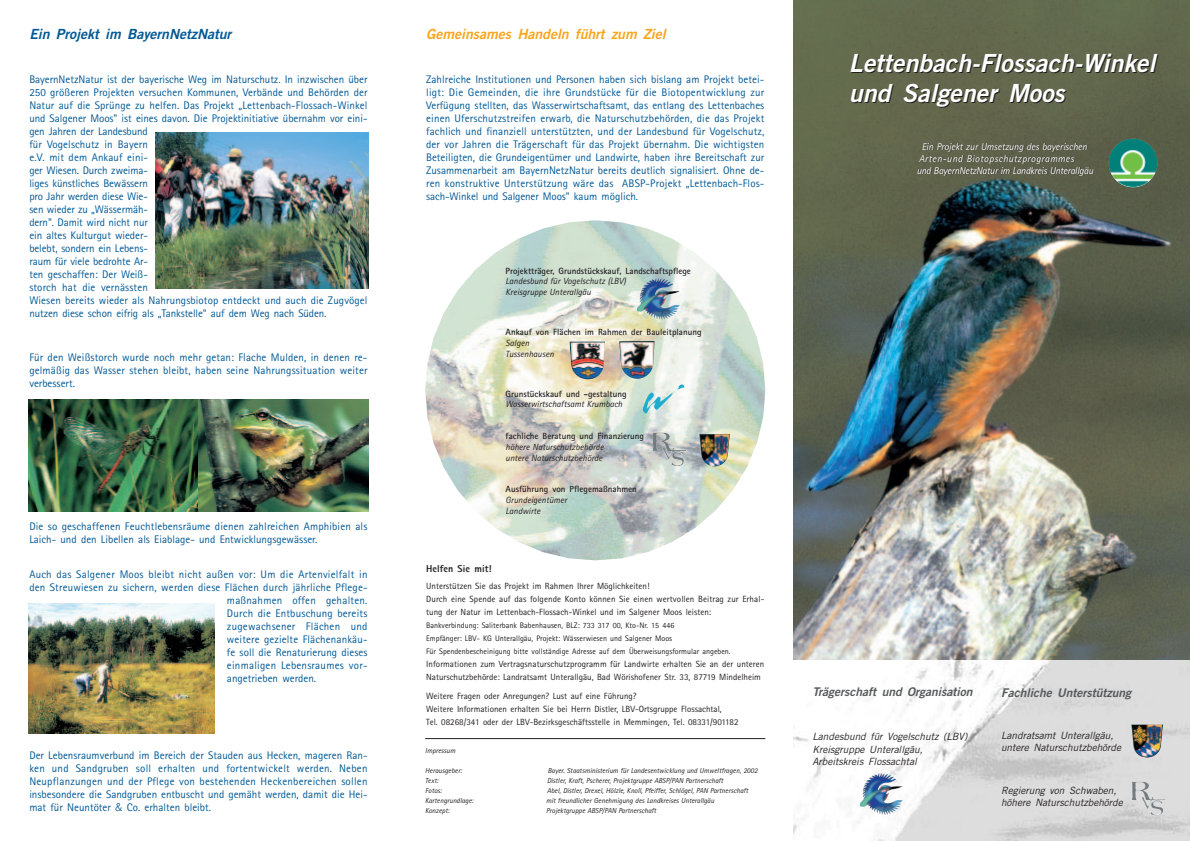
<style>
.page{position:relative;width:1190px;height:841px;background:#fff}
.page>*{position:absolute;margin:0;border:0;box-sizing:border-box;transform-origin:0 0}
.t1{font:italic 25px/30px "Trade Gothic Bold Two";color:#fff}
.t2{font:italic 14px "Trade Gothic Bold Two";color:#f9a51b}
.t3{font:italic 14px "Trade Gothic Bold Two";color:#005996}
.t4{font:italic 12px "Trade Gothic Bold Two";color:#57585a}
.t5{font:11px/13px "Rotis Sans Serif";letter-spacing:.01em;color:#005996;text-align:justify}
.t6{font:italic 10px/12px "Trade Gothic";color:#231f20}
.t7{font:italic 10px/12px "Rotis Sans Serif";letter-spacing:-.01em;color:#fff}
.t8{font:800 10px "Rotis Sans Serif";color:#231f20}
.t9{font:9px/13px "Rotis Sans Serif";color:#231f20}
.t10{font:700 9px "Rotis Sans Serif";color:#231f20}
.t11{font:italic 9px/10.8px "Rotis Sans Serif";color:#231f20}
.t12{font:8px/13px "Rotis Sans Serif";color:#231f20}
.t13{font:italic 7.2px "Rotis Sans Serif";color:#231f20}
.s1{font-family:"Trade Gothic";font-weight:300}
</style>
<div class="page">
<img style="left:794px;top:0;width:396px;height:660px">
<img style="left:794px;top:660px;width:396px;height:181px">
<img style="left:425px;top:220px;width:340px;height:340px">
<hr style="left:425px;top:738px;width:340px;height:1px;background:#231f20">
<img style="left:28px;top:604px;width:187px;height:130px">
<img style="left:1132px;top:139px;width:25px;height:33px">
<img style="left:156px;top:133px;width:212px;height:155px">
<img style="left:28px;top:399px;width:170px;height:112px">
<img style="left:198px;top:399px;width:170px;height:112px">
<img style="left:644px;top:341px;width:10px;height:36px">
<img style="left:570px;top:342px;width:35px;height:37px">
<img style="left:699px;top:434px;width:31px;height:28px">
<img style="left:1131px;top:724px;width:32px;height:30px">
<img style="left:1141px;top:797px;width:23px;height:12px">
<img style="left:662px;top:448px;width:23px;height:12px">
<img style="left:878px;top:773px;width:25px;height:41px">
<img style="left:655px;top:278px;width:25px;height:41px">
<svg style="left:671px;top:384px;width:13px;height:13px"></svg>
<p class="t3" style="left:29px;top:29px;width:203px">Ein Projekt im BayernNetzNatur</p>
<p class="t5" style="left:29px;top:74px;width:340px;text-align:left">BayernNetzNatur ist der bayerische Weg im Naturschutz. In inzwischen über 250 größeren Projekten versuchen Kommunen, Verbände und Behörden der Natur auf die Sprünge zu helfen. Das Projekt „Lettenbach-Flossach-Winkel und Salgener Moos" ist eines davon. Die Projektinitiative übernahm vor eini&shy;gen Jahren der Landesbund<br>für Vogelschutz in Bayern<br>e.V. mit dem Ankauf eini-<br>ger Wiesen. Durch zweima-<br>liges künstliches Bewässern<br>pro Jahr werden diese Wie-<br>sen wieder zu „Wässermäh-<br>dern". Damit wird nicht nur<br>ein altes Kulturgut wieder-<br>belebt, sondern ein Lebens-<br>raum für viele bedrohte Ar-<br>ten geschaffen: Der Weiß-<br>storch hat die vernässten<br>Wiesen bereits wieder als Nahrungsbiotop entdeckt und auch die Zugvögel nutzen diese schon eifrig als „Tankstelle" auf dem Weg nach Süden.</p>
<p class="t5" style="left:29px;top:352px;width:340px">Für den Weißstorch wurde noch mehr getan: Flache Mulden, in denen re&shy;gelmäßig das Wasser stehen bleibt, haben seine Nahrungssituation weiter verbessert.</p>
<p class="t5" style="left:29px;top:521px;width:340px">Die so geschaffenen Feuchtlebensräume dienen zahlreichen Amphibien als<br>Laich- und den Libellen als Eiablage- und Entwicklungsgewässer.</p>
<p class="t5" style="left:29px;top:569px;width:340px">Auch das Salgener Moos bleibt nicht außen vor: Um die Artenvielfalt in</p>
<p class="t5" style="left:29px;top:582px;width:340px">den Streuwiesen zu sichern, werden diese Flächen durch jährliche Pflege-</p>
<p class="t5" style="left:227px;top:595px;width:142px">maßnahmen offen gehalten.</p>
<p class="t5" style="left:227px;top:608px;width:142px">Durch die Entbuschung bereits</p>
<p class="t5" style="left:227px;top:621px;width:142px">zugewachsener Flächen und</p>
<p class="t5" style="left:227px;top:634px;width:142px">weitere gezielte Flächenankäu-</p>
<p class="t5" style="left:227px;top:647px;width:142px">fe soll die Renaturierung dieses</p>
<p class="t5" style="left:227px;top:660px;width:142px">einmaligen Lebensraumes vor-</p>
<p class="t5" style="left:227px;top:673px;width:91px">angetrieben werden.</p>
<p class="t5" style="left:29px;top:750px;width:340px">Der Lebensraumverbund im Bereich der Stauden aus Hecken, mageren Ran&shy;ken und Sandgruben soll erhalten und fortentwickelt werden. Neben Neupflanzungen und der Pflege von bestehenden Heckenbereichen sollen insbesondere die Sandgruben entbuscht und gemäht werden, damit die Hei&shy;mat für Neuntöter <span class="s1">&amp;</span> Co. erhalten bleibt.</p>
<p class="t2" style="left:426px;top:29px;width:241px">Gemeinsames Handeln führt zum Ziel</p>
<p class="t5" style="left:426px;top:74px;width:340px">Zahlreiche Institutionen und Personen haben sich bislang am Projekt betei&shy;ligt: Die Gemeinden, die ihre Grundstücke für die Biotopentwicklung zur Verfügung stellten, das Wasserwirtschaftsamt, das entlang des Lettenbaches einen Uferschutzstreifen erwarb, die Naturschutzbehörden, die das Projekt fachlich und finanziell unterstützten, und der Landesbund für Vogelschutz, der vor Jahren die Trägerschaft für das Projekt übernahm. Die wichtigsten Beteiligten, die Grundeigentümer und Landwirte, haben ihre Bereitschaft zur Zusammenarbeit am BayernNetzNatur bereits deutlich signalisiert. Ohne de&shy;ren konstruktive Unterstützung wäre das ABSP-Projekt „Lettenbach-Flos&shy;sach-Winkel und Salgener Moos" kaum möglich.</p>
<p class="t10" style="left:506px;top:267px;width:187px">Projektträger, Grundstückskauf, Landschaftspflege</p>
<p class="t11" style="left:506px;top:277px;width:122px">Landesbund für Vogelschutz (LBV)<br>Kreisgruppe Unterallgäu</p>
<p class="t10" style="left:506px;top:329px;width:198px">Ankauf von Flächen im Rahmen der Bauleitplanung</p>
<p class="t11" style="left:506px;top:339px;width:50px">Salgen<br>Tussenhausen</p>
<p class="t10" style="left:506px;top:390px;width:122px">Grunstückskauf und -gestaltung</p>
<p class="t11" style="left:506px;top:400px;width:118px">Wasserwirtschaftsamt Krumbach</p>
<p class="t10" style="left:506px;top:433px;width:140px">fachliche Beratung und Finanzierung</p>
<p class="t11" style="left:506px;top:443px;width:100px">höhere Naturschutzbehörde untere Naturschutzbehörde</p>
<p class="t10" style="left:506px;top:486px;width:133px">Ausführung von Pflegemaßnahmen</p>
<p class="t11" style="left:506px;top:495px;width:63px">Grundeigentümer<br>Landwirte</p>
<p class="t8" style="left:426px;top:565px;width:67px">Helfen Sie mit!</p>
<p class="t9" style="left:426px;top:580px;width:340px">Unterstützen Sie das Projekt im Rahmen Ihrer Möglichkeiten!<br>Durch eine Spende auf das folgende Konto können Sie einen wertvollen Beitrag zur Erhal&shy;tung der Natur im Lettenbach-Flossach-Winkel und im Salgener Moos leisten:</p>
<p class="t12" style="left:426px;top:619px;width:306px">Bankverbindung: Saliterbank Babenhausen, BLZ: 733 317 00, Kto-Nr. 15 446<br>Empfänger: LBV- KG Unterallgäu, Projekt: Wässerwiesen und Salgener Moos<br>Für Spendenbescheinigung bitte vollständige Adresse auf dem Überweisungsformular angeben.</p>
<p class="t9" style="left:426px;top:658px;width:340px">Informationen zum Vertragsnaturschutzprogramm für Landwirte erhalten Sie an der unteren<br>Naturschutzbehörde: Landratsamt Unterallgäu, Bad Wörishofener Str. 33, 87719 Mindelheim</p>
<p class="t9" style="left:426px;top:690px;width:314px">Weitere Fragen oder Anregungen? Lust auf eine Führung?<br>Weitere Informationen erhalten Sie bei Herrn Distler, LBV-Ortsgruppe Flossachtal,<br>Tel. 08268/341 oder der LBV-Bezirksgeschäftsstelle in Memmingen, Tel. 08331/901182</p>
<p class="t13" style="left:425px;top:748px;width:32px">Impressum</p>
<p class="t13" style="left:425px;top:768px;width:38px">Herausgeber:</p>
<p class="t13" style="left:548px;top:768px;width:211px">Bayer. Staatsministerium für Landesentwicklung und Umweltfragen, 2002</p>
<p class="t13" style="left:425px;top:778px;width:15px">Text:</p>
<p class="t13" style="left:547px;top:778px;width:178px">Distler, Kraft, Pscherer, Projektgruppe ABSP/PAN Partnerschaft</p>
<p class="t13" style="left:425px;top:788px;width:18px">Fotos:</p>
<p class="t13" style="left:547px;top:788px;width:203px">Abel, Distler, Drexel, Hölzle, Knoll, Pfeiffer, Schlögel, PAN Partnerschaft</p>
<p class="t13" style="left:425px;top:798px;width:50px">Kartengrundlage:</p>
<p class="t13" style="left:546px;top:798px;width:170px">mit freundlicher Genehmigung des Landkreises Unterallgäu</p>
<p class="t13" style="left:425px;top:808px;width:26px">Konzept:</p>
<p class="t13" style="left:546px;top:808px;width:112px">Projektgruppe ABSP/PAN Partnerschaft</p>
<h1 class="t1" style="left:849px;top:50px;width:308px">Lettenbach-Flossach-Winkel und Salgener Moos</h1>
<p class="t7" style="left:917px;top:141px;width:178px;text-indent:5px">Ein Projekt zur Umsetzung des bayerischen<br>Arten-und Biotopschutzprogrammes<br>und BayernNetzNatur im Landkreis Unterallgäu</p>
<p class="t4" style="left:812px;top:688px;width:162px">Trägerschaft und Organisation</p>
<p class="t6" style="left:812px;top:731px;width:157px;line-height:13.1px">Landesbund für Vogelschutz (LBV)<br>Kreisgruppe Unterallgäu,</p>
<p class="t6" style="left:812px;top:756px;width:106px">Arbeitskreis Flossachtal</p>
<p class="t4" style="left:1001px;top:688px;width:132px">Fachliche Unterstützung</p>
<p class="t6" style="left:1001px;top:731px;width:122px">Landratsamt Unterallgäu, untere Naturschutzbehörde</p>
<p class="t6" style="left:1001px;top:786px;width:123px">Regierung von Schwaben, höhere Naturschutzbehörde</p>
</div>
